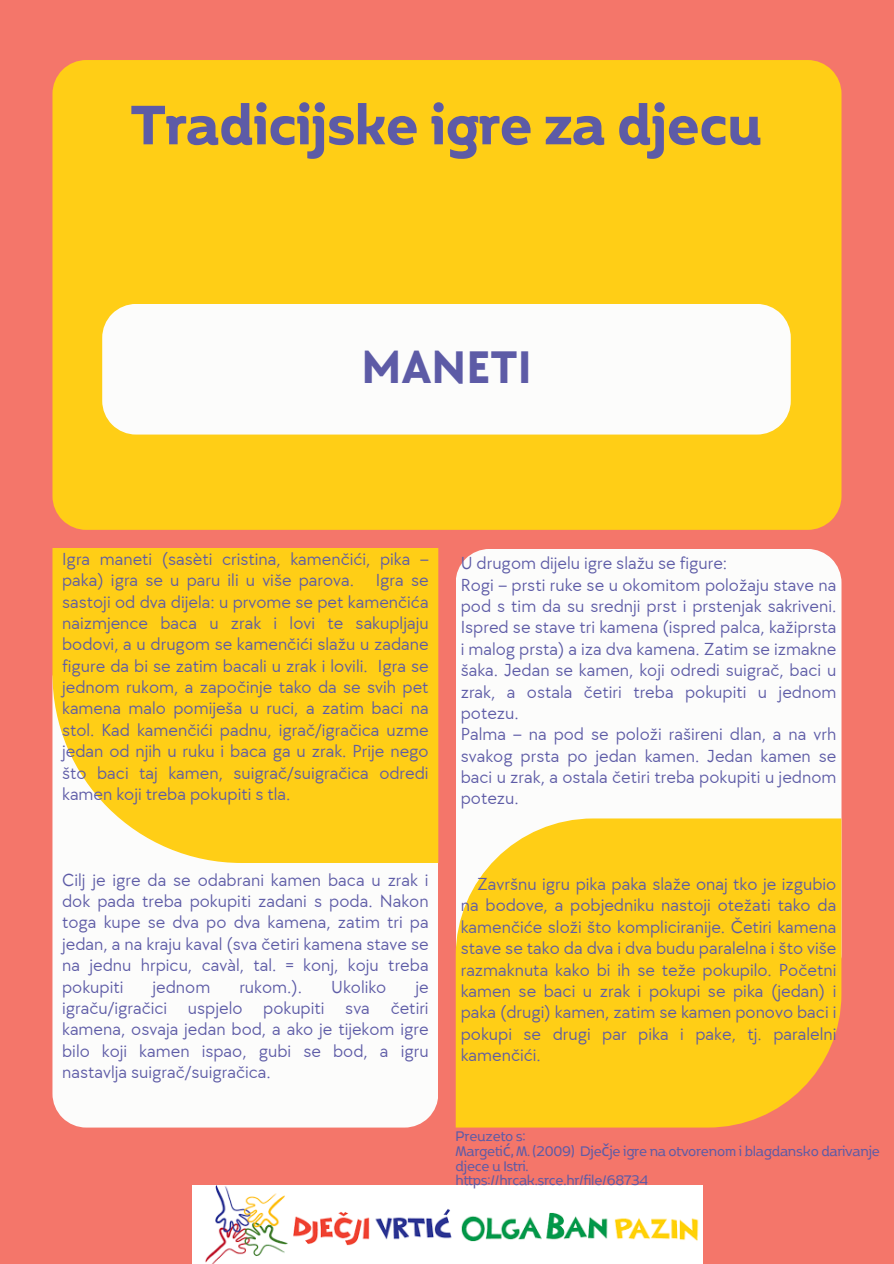
<style>
.page{position:relative;width:894px;height:1264px;background:#fff}
.page>*{position:absolute;margin:0;border:0;box-sizing:border-box;transform-origin:0 0}
.t1{font:700 66px "Boriboon";letter-spacing:-.015em;color:#5d5ba6}
.t2{font:700 47.1px "TT Chocolates";color:#5d5ba6}
.t3{font:18px/21.5px "TT Chocolates";color:#5d5ba6;text-align:justify}
.t4{font:16.5px "Boriboon";letter-spacing:-.015em;color:#5d5ba6}
.s1{font-family:"Noto Sans"}
</style>
<div class="page">
<div style="left:0;top:0;width:893px;height:1263px;background:#f4766a"></div>
<div style="left:52px;top:60px;width:789px;height:470px;background:#ffce16"></div>
<div style="left:102px;top:304px;width:688px;height:130px;background:#fcfcfb"></div>
<div style="left:456px;top:549px;width:385px;height:269px;background:#fcfcfb"></div>
<svg style="left:455px;top:818px;width:386px;height:309px;background:#fecc20"></svg>
<div style="left:52px;top:863px;width:386px;height:264px;background:#fcfcfb"></div>
<div style="left:52px;top:549px;width:386px;height:314px;background:#ffce16"></div>
<img style="left:192px;top:1185px;width:510px;height:78px">
<p class="t1" style="left:131px;top:83px;width:632px">Tradicijske igre za djecu</p>
<h2 class="t2" style="left:361px;top:340px;width:172px">MANETI</h2>
<p class="t3" style="left:62px;top:548px;width:368px">Igra maneti (sasèti cristina, kamenčići, pika – paka) igra se u paru ili u više parova. Igra se sastoji od dva dijela: u prvome se pet kamenčića naizmjence baca u zrak i lovi te sakupljaju bodovi, a u drugom se kamenčići slažu u zadane figure da bi se zatim bacali u zrak i lovili. Igra se jednom rukom, a započinje tako da se svih pet kamena malo pomiješa u ruci, a zatim baci na stol. Kad kamenčići padnu, igrač/igračica uzme jedan od njih u ruku i baca ga u zrak. Prije nego što baci taj kamen, suigrač/suigračica odredi kamen koji treba pokupiti s tla.</p>
<p class="t3" style="left:62px;top:869px;width:368px">Cilj je igre da se odabrani kamen baca u zrak i dok pada treba pokupiti zadani s poda. Nakon toga kupe se dva po dva kamena, zatim tri pa jedan, a na kraju kaval (sva četiri kamena stave se na jednu hrpicu, cavàl, tal. = konj, koju treba pokupiti</p>
<p class="t3" style="left:152px;top:976px;width:59px">jednom</p>
<p class="t3" style="left:239px;top:976px;width:64px">rukom.).</p>
<p class="t3" style="left:331px;top:976px;width:57px">Ukoliko</p>
<p class="t3" style="left:62px;top:976px;width:368px;text-indent:353px">je igraču/igračici uspjelo pokupiti sva četiri kamena, osvaja jedan bod, a ako je tijekom igre bilo koji kamen ispao, gubi se bod, a igru nastavlja suigrač/suigračica.</p>
<p class="t3" style="left:460px;top:553px;width:268px">U drugom dijelu igre slažu se figure:</p>
<p class="t3" style="left:460px;top:574px;width:377px">Rogi – prsti ruke se u okomitom položaju stave na pod s tim da su srednji prst i prstenjak sakriveni.<br>Ispred se stave tri kamena (ispred palca, kažiprsta i malog prsta) a iza dva kamena. Zatim se izmakne šaka. Jedan se kamen, koji odredi suigrač, baci u zrak, a ostala četiri treba pokupiti u jednom potezu.</p>
<p class="t3" style="left:460px;top:724px;width:377px">Palma – na pod se položi rašireni dlan, a na vrh svakog prsta po jedan kamen. Jedan kamen se baci u zrak, a ostala četiri treba pokupiti u jednom potezu.</p>
<p class="t3" style="left:460px;top:873px;width:377px;text-indent:16px">Završnu igru pika paka slaže onaj tko je izgubio na bodove, a pobjedniku nastoji otežati tako da kamenčiće složi što kompliciranije. Četiri kamena stave se tako da dva i dva budu paralelna i što više razmaknuta kako bi ih se teže pokupilo. Početni kamen se baci u zrak i pokupi se pika (jedan) i paka (drugi) kamen, zatim se kamen ponovo baci i pokupi se drugi par pika i pake, tj. paralelni kamenčići.</p>
<p class="t4" style="left:455px;top:1125px;width:71px">Preuzeto s:</p>
<p class="t4" style="left:455px;top:1140px;width:426px">Margeti<span class="s1">ć</span>, M. (2009) Dje<span class="s1">č</span>je igre na otvorenom i blagdansko darivanje</p>
<p class="t4" style="left:455px;top:1155px;width:75px">djece u Istri.</p>
<p class="t4" style="left:455px;top:1169px;width:194px">https://hrcak.srce.hr/file/68734</p>
</div>
